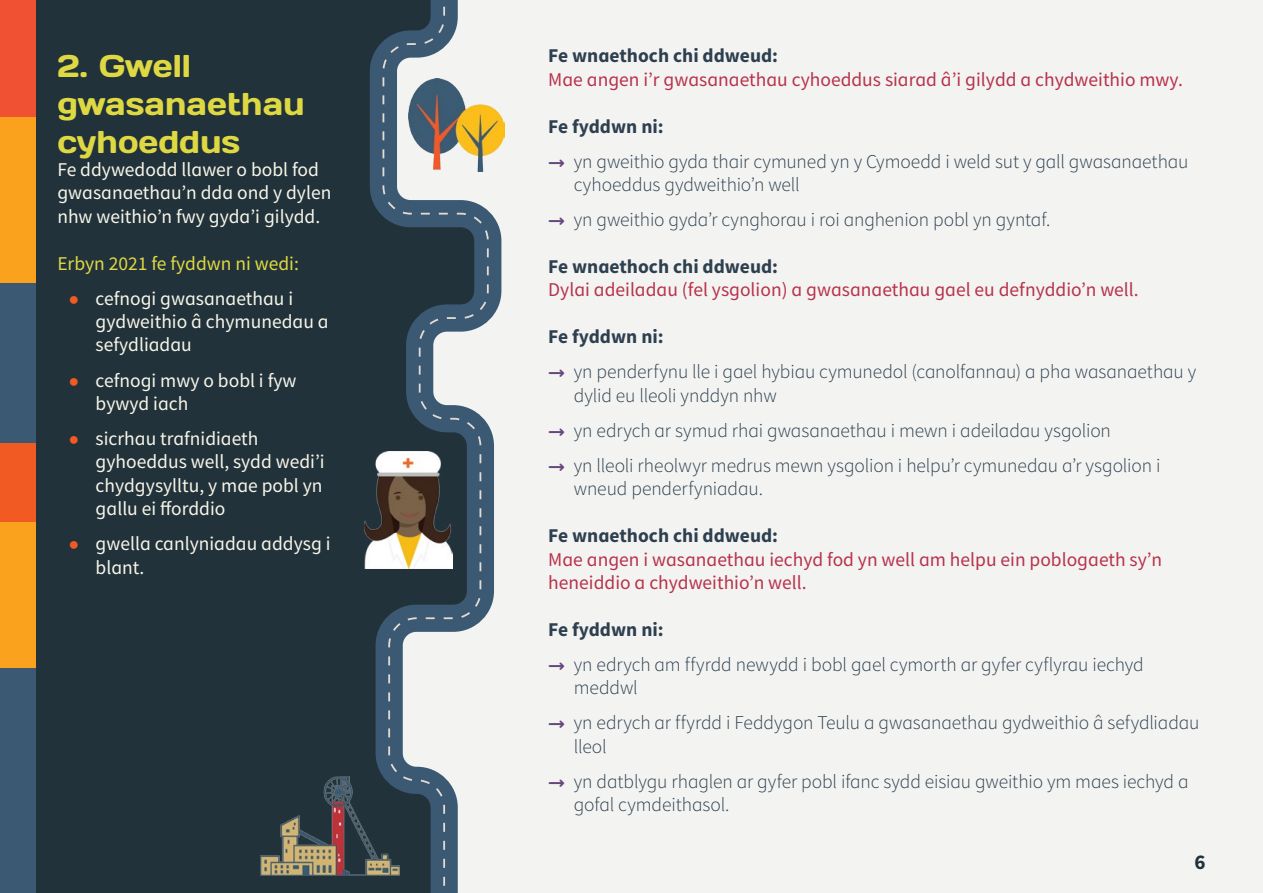
<style>
.page{position:relative;width:1263px;height:893px;background:#fff}
.page>*{position:absolute;margin:0;border:0;box-sizing:border-box;transform-origin:0 0}
.t1{font:31.5px/37.8px "Days";color:#ded943}
.t2{font:700 21px "Source Sans Pro";color:#22323b}
.t3{font:300 19.5px/23.4px "Source Sans Pro";letter-spacing:-.005em;color:#2e3f4f}
.t4{font:19.5px/23.4px "Source Sans Pro";color:#f7f5e8}
.t5{font:19.5px/23.4px "Source Sans Pro";color:#b8324b}
.t6{font:700 19.5px "Source Sans Pro";color:#2e3f4f}
.t7{font:19.5px "Source Sans Pro";color:#ded943}
.s1{font-family:"Arial";font-weight:700;font-size:18px;color:#f15a22}
.s2{font-family:"Comfortaa";font-weight:700;font-size:18px;color:#674680}
</style>
<div class="page">
<div style="left:0;top:0;width:830px;height:893px;background:#22323b"></div>
<div style="left:501px;top:0;width:762px;height:893px;background:#f3f4f2"></div>
<svg style="left:370px;top:0;width:131px;height:893px"></svg>
<svg style="left:382px;top:7px;width:107px;height:879px"></svg>
<div style="left:0;top:0;width:36px;height:145px;background:#f05133"></div>
<div style="left:0;top:117px;width:36px;height:184px;background:#faa21d"></div>
<div style="left:0;top:283px;width:36px;height:184px;background:#3b5973"></div>
<div style="left:0;top:443px;width:36px;height:183px;background:#f15a22"></div>
<div style="left:0;top:522px;width:36px;height:184px;background:#faa21d"></div>
<div style="left:0;top:668px;width:36px;height:225px;background:#3b5973"></div>
<img style="left:260px;top:776px;width:140px;height:99px">
<img style="left:364px;top:451px;width:89px;height:118px">
<img style="left:408px;top:79px;width:96px;height:92px">
<h1 class="t1" style="left:57px;top:45px;width:249px">2. Gwell gwasanaethau cyhoeddus</h1>
<p class="t4" style="left:57px;top:158px;width:275px">Fe ddywedodd llawer o bobl fod gwasanaethau’n dda ond y dylen nhw weithio’n fwy gyda’i gilydd.</p>
<p class="t7" style="left:57px;top:251px;width:243px">Erbyn 2021 fe fyddwn ni wedi:</p>
<p class="t4" style="left:96px;top:286px;width:235px;text-indent:-27px"><span class="s1">●</span> cefnogi gwasanaethau i gydweithio â chymunedau a sefydliadau</p>
<p class="t4" style="left:96px;top:368px;width:202px;text-indent:-27px"><span class="s1">●</span> cefnogi mwy o bobl i fyw bywyd iach</p>
<p class="t4" style="left:96px;top:427px;width:231px;text-indent:-27px"><span class="s1">●</span> sicrhau trafnidiaeth gyhoeddus well, sydd wedi’i chydgysylltu, y mae pobl yn gallu ei fforddio</p>
<p class="t4" style="left:96px;top:532px;width:236px;text-indent:-27px"><span class="s1">●</span> gwella canlyniadau addysg i blant.</p>
<p class="t6" style="left:548px;top:43px;width:231px">Fe wnaethoch chi ddweud:</p>
<p class="t5" style="left:548px;top:68px;width:636px">Mae angen i’r gwasanaethau cyhoeddus siarad â’i gilydd a chydweithio mwy.</p>
<p class="t6" style="left:548px;top:113px;width:117px">Fe fyddwn ni:</p>
<p class="t3" style="left:574px;top:150px;width:616px;text-indent:-26px"><span class="s2">→</span> yn gweithio gyda thair cymuned yn y Cymoedd i weld sut y gall gwasanaethau cyhoeddus gydweithio’n well</p>
<p class="t3" style="left:548px;top:208px;width:503px"><span class="s2">→</span> yn gweithio gyda’r cynghorau i roi anghenion pobl yn gyntaf.</p>
<p class="t6" style="left:548px;top:253px;width:231px">Fe wnaethoch chi ddweud:</p>
<p class="t5" style="left:548px;top:278px;width:592px">Dylai adeiladau (fel ysgolion) a gwasanaethau gael eu defnyddio’n well.</p>
<p class="t6" style="left:548px;top:324px;width:117px">Fe fyddwn ni:</p>
<p class="t3" style="left:574px;top:360px;width:624px;text-indent:-26px"><span class="s2">→</span> yn penderfynu lle i gael hybiau cymunedol (canolfannau) a pha wasanaethau y dylid eu lleoli ynddyn nhw</p>
<p class="t3" style="left:548px;top:419px;width:564px"><span class="s2">→</span> yn edrych ar symud rhai gwasanaethau i mewn i adeiladau ysgolion</p>
<p class="t3" style="left:574px;top:454px;width:588px;text-indent:-26px"><span class="s2">→</span> yn lleoli rheolwyr medrus mewn ysgolion i helpu’r cymunedau a’r ysgolion i wneud penderfyniadau.</p>
<p class="t6" style="left:548px;top:522px;width:231px">Fe wnaethoch chi ddweud:</p>
<p class="t5" style="left:548px;top:547px;width:615px">Mae angen i wasanaethau iechyd fod yn well am helpu ein poblogaeth sy’n heneiddio a chydweithio’n well.</p>
<p class="t6" style="left:548px;top:616px;width:117px">Fe fyddwn ni:</p>
<p class="t3" style="left:574px;top:653px;width:571px;text-indent:-26px"><span class="s2">→</span> yn edrych am ffyrdd newydd i bobl gael cymorth ar gyfer cyflyrau iechyd meddwl</p>
<p class="t3" style="left:574px;top:711px;width:627px;text-indent:-26px"><span class="s2">→</span> yn edrych ar ffyrdd i Feddygon Teulu a gwasanaethau gydweithio â sefydliadau lleol</p>
<p class="t3" style="left:574px;top:770px;width:616px;text-indent:-26px"><span class="s2">→</span> yn datblygu rhaglen ar gyfer pobl ifanc sydd eisiau gweithio ym maes iechyd a gofal cymdeithasol.</p>
<p class="t2" style="left:1194px;top:847px;width:13px">6</p>
</div>
